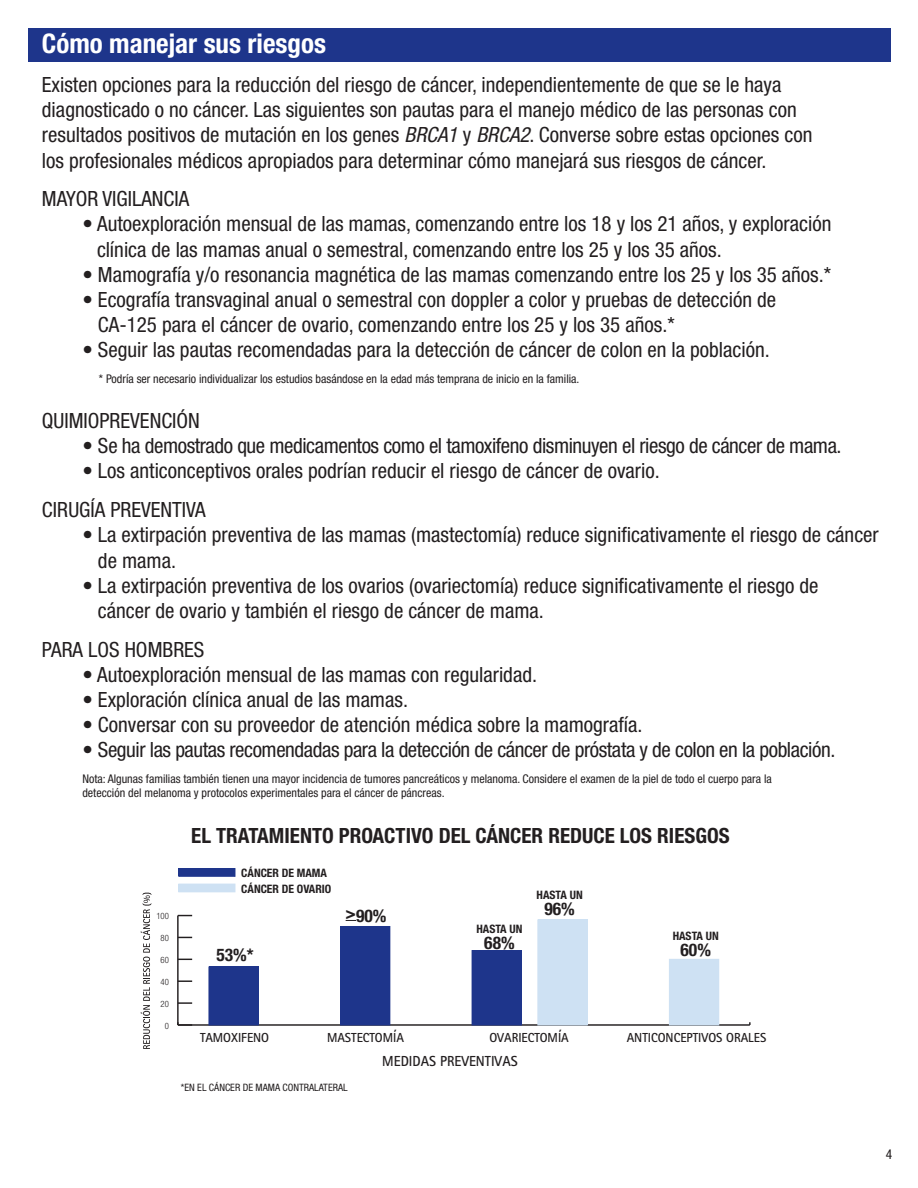
<style>
.page{position:relative;width:918px;height:1188px;background:#fff}
.page>*{position:absolute;margin:0;border:0;box-sizing:border-box;transform-origin:0 0}
.t1{font:700 condensed 27px "Helvetica Neue LT Std";color:#fff}
.t2{font:condensed 21px/25.2px "Helvetica Neue LT Std";color:#231f20}
.t3{font:condensed 21px "Helvetica Neue LT Std";letter-spacing:-.02em;color:#231f20}
.t4{font:700 condensed 21px "Helvetica Neue LT Std";color:#231f20}
.t5{font:700 condensed 17.4px "Helvetica Neue";color:#231f20}
.t6{font:700 14.55px "Rotis Sans Serif";color:#231f20;scale:.95 1}
.t7{font:condensed 13.5px "Helvetica Neue LT Std";color:#231f20}
.t8{font:700 13.05px "Rotis Sans Serif";color:#231f20;scale:.95 1}
.t9{font:condensed 12px/14.4px "Helvetica Neue LT Std";color:#231f20}
.t10{font:700 condensed 11.7px/16px "Helvetica Neue";color:#231f20}
.t11{font:condensed 10.2px "Helvetica Neue";color:#231f20}
.t12{font:300 condensed 8.7px "Helvetica Neue";color:#231f20}
.s1{font-style:italic}
</style>
<div class="page">
<div style="left:28px;top:28px;width:863px;height:34px;background:#1e358b"></div>
<hr style="left:178px;top:1024px;width:572px;height:2px;background:#231f20">
<hr style="left:177px;top:916px;width:2px;height:109px;background:#231f20">
<svg style="left:177px;top:1022px;width:15px;height:4px"></svg>
<svg style="left:178px;top:1002px;width:14px;height:2px"></svg>
<svg style="left:178px;top:980px;width:14px;height:2px"></svg>
<svg style="left:179px;top:959px;width:13px;height:1px"></svg>
<svg style="left:179px;top:937px;width:13px;height:1px"></svg>
<svg style="left:178px;top:915px;width:14px;height:1px"></svg>
<div style="left:669px;top:959px;width:50px;height:66px;background:#cee1f3"></div>
<div style="left:538px;top:920px;width:49px;height:105px;background:#cee1f3"></div>
<div style="left:537px;top:920px;width:51px;height:105px;border:1px solid #cee1f3"></div>
<div style="left:472px;top:951px;width:49px;height:74px;background:#1e358b"></div>
<div style="left:472px;top:950px;width:50px;height:75px;border:1px solid #1e358b"></div>
<div style="left:341px;top:926px;width:49px;height:99px;background:#1e358b"></div>
<div style="left:340px;top:926px;width:50px;height:99px;border:1px solid #1e358b"></div>
<div style="left:209px;top:967px;width:49px;height:58px;background:#1e358b"></div>
<div style="left:209px;top:967px;width:50px;height:58px;border:1px solid #1e358b"></div>
<div style="left:179px;top:869px;width:56px;height:7px;background:#1e358b"></div>
<div style="left:178px;top:868px;width:57px;height:9px;border:1px solid #1e358b"></div>
<div style="left:179px;top:884px;width:56px;height:8px;background:#cee1f3"></div>
<svg style="left:141px;top:893px;width:10px;height:156px"></svg>
<p class="t1" style="left:42px;top:27px;width:286px">CÓMO MANEJAR SUS RIESGOS</p>
<p class="t2" style="left:42px;top:72px;width:772px">Existen opciones para la reducción del riesgo de cáncer, independientemente de que se le haya diagnosticado o no cáncer. Las siguientes son pautas para el manejo médico de las personas con resultados positivos de mutación en los genes <span class="s1">BRCA1</span> y <span class="s1">BRCA2</span>. Converse sobre estas opciones con los profesionales médicos apropiados para determinar cómo manejará sus riesgos de cáncer.</p>
<p class="t2" style="left:42px;top:186px;width:149px">MAYOR VIGILANCIA</p>
<p class="t2" style="left:97px;top:211px;width:736px;text-indent:-15px">• Autoexploración mensual de las mamas, comenzando entre los 18 y los 21 años, y exploración clínica de las mamas anual o semestral, comenzando entre los 25 y los 35 años.</p>
<p class="t2" style="left:82px;top:262px;width:750px">• Mamografía y/o resonancia magnética de las mamas comenzando entre los 25 y los 35 años.*</p>
<p class="t2" style="left:98px;top:287px;width:680px;text-indent:-16px">• Ecografía transvaginal anual o semestral con doppler a color y pruebas de detección de<br>CA-125 para el cáncer de ovario, comenzando entre los 25 y los 35 años.*</p>
<p class="t2" style="left:82px;top:337px;width:689px">• Seguir las pautas recomendadas para la detección de cáncer de colon en la población.</p>
<p class="t9" style="left:99px;top:371px;width:482px">* Podría ser necesario individualizar los estudios basándose en la edad más temprana de inicio en la familia.</p>
<p class="t2" style="left:42px;top:408px;width:159px">QUIMIOPREVENCIÓN</p>
<p class="t3" style="left:82px;top:434px;width:761px">• Se ha demostrado que medicamentos como el tamoxifeno disminuyen el riesgo de cáncer de mama.</p>
<p class="t2" style="left:42px;top:452px;width:619px;line-height:38.7px;text-indent:41px">• Los anticonceptivos orales podrían reducir el riesgo de cáncer de ovario.<br>CIRUGÍA PREVENTIVA</p>
<p class="t2" style="left:98px;top:522px;width:782px;text-indent:-16px">• La extirpación preventiva de las mamas (mastectomía) reduce significativamente el riesgo de cáncer de mama.</p>
<p class="t2" style="left:98px;top:573px;width:722px;text-indent:-16px">• La extirpación preventiva de los ovarios (ovariectomía) reduce significativamente el riesgo de cáncer de ovario y también el riesgo de cáncer de mama.</p>
<p class="t2" style="left:42px;top:637px;width:164px">PARA LOS HOMBRES</p>
<p class="t2" style="left:82px;top:662px;width:456px">• Autoexploración mensual de las mamas con regularidad.</p>
<p class="t2" style="left:82px;top:687px;width:327px">• Exploración clínica anual de las mamas.</p>
<p class="t2" style="left:82px;top:712px;width:562px">• Conversar con su proveedor de atención médica sobre la mamografía.</p>
<p class="t3" style="left:82px;top:738px;width:754px">• Seguir las pautas recomendadas para la detección de cáncer de próstata y de colon en la población.</p>
<p class="t9" style="left:82px;top:771px;width:691px">Nota: Algunas familias también tienen una mayor incidencia de tumores pancreáticos y melanoma. Considere el examen de la piel de todo el cuerpo para la detección del melanoma y protocolos experimentales para el cáncer de páncreas.</p>
<p class="t4" style="left:191px;top:822px;width:37px">EL TRATA</p>
<p class="t4" style="left:269px;top:822px;width:27px">MIENTO</p>
<p class="t4" style="left:339px;top:822px;width:11px">PROACTI</p>
<p class="t4" style="left:411px;top:822px;width:39px">VO DEL</p>
<p class="t4" style="left:476px;top:822px;width:35px">CÁNCER</p>
<p class="t4" style="left:548px;top:822px;width:12px">REDUCE</p>
<p class="t4" style="left:620px;top:822px;width:12px">LOS</p>
<p class="t4" style="left:657px;top:822px;width:12px">RIESGOS</p>
<p class="t12" style="left:156px;top:911px;width:14px">100</p>
<p class="t12" style="left:161px;top:933px;width:10px">80</p>
<p class="t12" style="left:161px;top:955px;width:10px">60</p>
<p class="t12" style="left:161px;top:977px;width:10px">40</p>
<p class="t12" style="left:161px;top:999px;width:10px">20</p>
<p class="t12" style="left:165px;top:1021px;width:6px">0</p>
<p class="t10" style="left:241px;top:864px;width:92px">CÁNCER DE MAMA<br>CÁNCER DE OVARIO</p>
<p class="t10" style="left:537px;top:887px;width:48px">HASTA UN</p>
<p class="t5" style="left:545px;top:898px;width:32px">96%</p>
<p class="t5" style="left:346px;top:905px;width:42px">&gt;90%</p>
<p class="t10" style="left:476px;top:920px;width:48px">HASTA UN</p>
<p class="t5" style="left:484px;top:932px;width:32px">68%</p>
<p class="t10" style="left:673px;top:928px;width:48px">HASTA UN</p>
<p class="t5" style="left:216px;top:945px;width:39px">53%*</p>
<p class="t5" style="left:681px;top:939px;width:32px">60%</p>
<p class="t8" style="left:200px;top:1029px;width:74px">TAMOXIFENO</p>
<p class="t8" style="left:327px;top:1029px;width:82px">MASTECTOMÍA</p>
<p class="t8" style="left:489px;top:1029px;width:85px">OVARIECTOMÍA</p>
<p class="t8" style="left:627px;top:1029px;width:148px">ANTICONCEPTIVOS ORALES</p>
<p class="t11" style="left:181px;top:1082px;width:168px">*EN EL CÁNCER DE MAMA CONTRALATERAL</p>
<p class="t6" style="left:382px;top:1052px;width:144px">MEDIDAS PREVENTIVAS</p>
<p class="t7" style="left:886px;top:1147px;width:8px">4</p>
</div>
